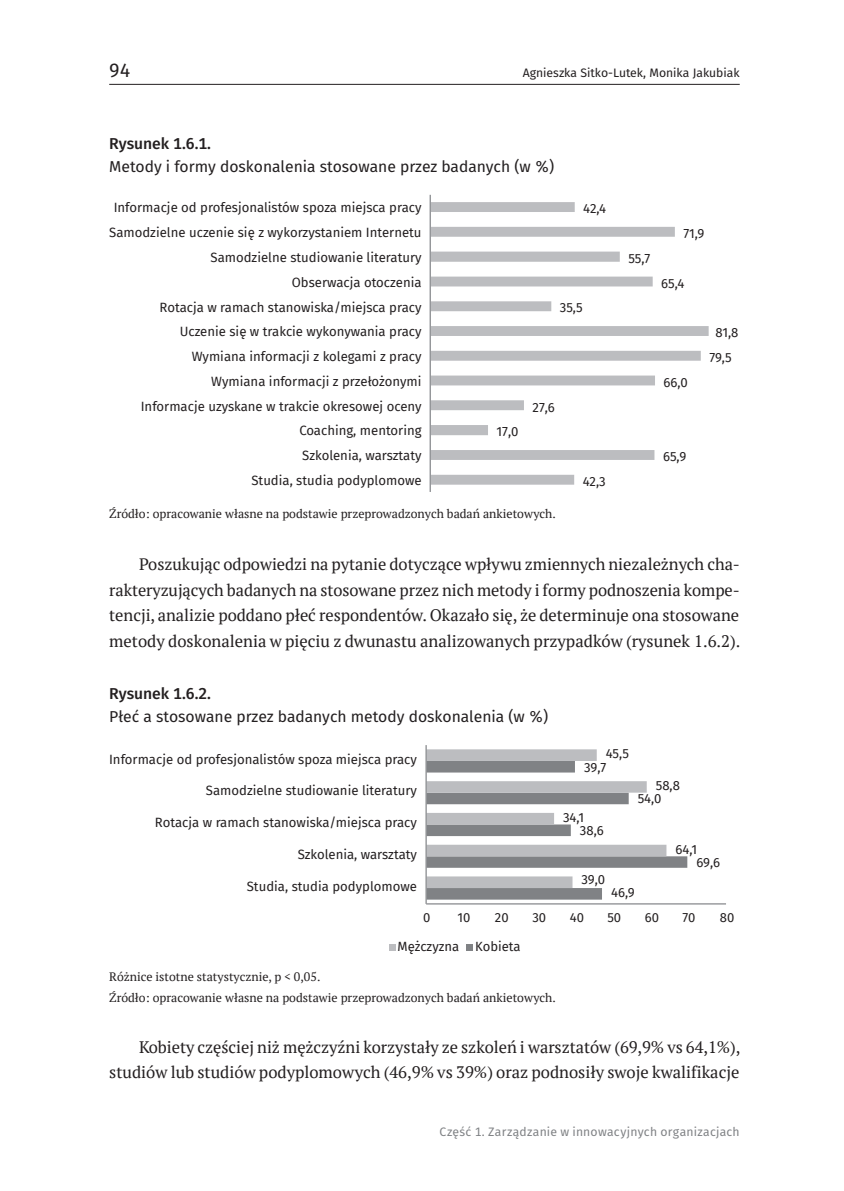
<style>
.page{position:relative;width:844px;height:1191px;background:#fff}
.page>*{position:absolute;margin:0;border:0;box-sizing:border-box;transform-origin:0 0}
.t1{font:19.25px "Fira Sans";color:#231f20}
.t2{font:16.62px/25.4px "PT Serif";color:#231f20;text-align:justify}
.t3{font:15.75px "Fira Sans";color:#231f20}
.t4{font:500 15.75px "Fira Sans";color:#231f20}
.t5{font:13.12px "Fira Sans";color:#231f20}
.t6{font:12.25px/20.7px "PT Serif";color:#231f20}
.t7{font:12.25px "Fira Sans";letter-spacing:.02em;color:#808285}
.t8{font:12.25px "Fira Sans";color:#231f20}
</style>
<div class="page">
<hr style="left:109px;top:84px;width:630px;height:1px;background:#231f20">
<svg style="left:431px;top:202px;width:277px;height:282px"></svg>
<hr style="left:429px;top:195px;width:2px;height:297px;background:#939598">
<svg style="left:426px;top:749px;width:261px;height:150px"></svg>
<hr style="left:426px;top:903px;width:299px;height:1px;background:#939598">
<hr style="left:425px;top:745px;width:1px;height:159px;background:#939598">
<svg style="left:389px;top:944px;width:6px;height:6px"></svg>
<svg style="left:466px;top:944px;width:6px;height:6px"></svg>
<h1 class="t1" style="left:109px;top:56px;width:23px">94</h1>
<p class="t8" style="left:522px;top:63px;width:218px">Agnieszka Sitko-Lutek, Monika Jakubiak</p>
<p class="t4" style="left:109px;top:131px;width:103px">Rysunek 1.6.1.</p>
<p class="t3" style="left:109px;top:154px;width:446px">Metody i formy doskonalenia stosowane przez badanych (w %)</p>
<p class="t5" style="left:114px;top:200px;width:309px">Informacje od profesjonalistów spoza miejsca pracy</p>
<p class="t5" style="left:109px;top:225px;width:314px">Samodzielne uczenie się z wykorzystaniem Internetu</p>
<p class="t5" style="left:210px;top:250px;width:212px">Samodzielne studiowanie literatury</p>
<p class="t5" style="left:292px;top:274px;width:131px">Obserwacja otoczenia</p>
<p class="t5" style="left:583px;top:201px;width:24px">42,4</p>
<p class="t5" style="left:159px;top:299px;width:263px">Rotacja w ramach stanowiska/miejsca pracy</p>
<p class="t5" style="left:180px;top:324px;width:243px">Uczenie się w trakcie wykonywania pracy</p>
<p class="t5" style="left:192px;top:349px;width:231px">Wymiana informacji z kolegami z pracy</p>
<p class="t5" style="left:211px;top:373px;width:212px">Wymiana informacji z przełożonymi</p>
<p class="t5" style="left:141px;top:398px;width:282px">Informacje uzyskane w trakcie okresowej oceny</p>
<p class="t5" style="left:299px;top:423px;width:124px">Coaching, mentoring</p>
<p class="t5" style="left:302px;top:448px;width:121px">Szkolenia, warsztaty</p>
<p class="t5" style="left:251px;top:473px;width:172px">Studia, studia podyplomowe</p>
<p class="t5" style="left:559px;top:300px;width:24px">35,5</p>
<p class="t5" style="left:496px;top:424px;width:23px">17,0</p>
<p class="t5" style="left:532px;top:399px;width:24px">27,6</p>
<p class="t5" style="left:582px;top:473px;width:25px">42,3</p>
<p class="t5" style="left:628px;top:250px;width:24px">55,7</p>
<p class="t5" style="left:683px;top:226px;width:22px">71,9</p>
<p class="t5" style="left:661px;top:275px;width:25px">65,4</p>
<p class="t5" style="left:663px;top:374px;width:26px">66,0</p>
<p class="t5" style="left:715px;top:325px;width:24px">81,8</p>
<p class="t5" style="left:709px;top:350px;width:24px">79,5</p>
<p class="t5" style="left:663px;top:449px;width:25px">65,9</p>
<p class="t6" style="left:109px;top:503px;width:448px">Źródło: opracowanie własne na podstawie przeprowadzonych badań ankietowych.</p>
<p class="t2" style="left:109px;top:551px;width:632px;text-indent:30px">Poszukując odpowiedzi na pytanie dotyczące wpływu zmiennych niezależnych cha&shy;rakteryzujących badanych na stosowane przez nich metody i formy podnoszenia kompe&shy;tencji, analizie poddano płeć respondentów. Okazało się, że determinuje ona stosowane metody doskonalenia w pięciu z dwunastu analizowanych przypadków (rysunek 1.6.2).</p>
<p class="t4" style="left:109px;top:681px;width:103px">Rysunek 1.6.2.</p>
<p class="t3" style="left:109px;top:704px;width:440px">Płeć a stosowane przez badanych metody doskonalenia (w %)</p>
<p class="t5" style="left:109px;top:751px;width:309px">Informacje od profesjonalistów spoza miejsca pracy</p>
<p class="t5" style="left:605px;top:746px;width:25px">45,5</p>
<p class="t5" style="left:584px;top:759px;width:24px">39,7</p>
<p class="t5" style="left:206px;top:783px;width:212px">Samodzielne studiowanie literatury</p>
<p class="t5" style="left:655px;top:778px;width:26px">58,8</p>
<p class="t5" style="left:637px;top:791px;width:25px">54,0</p>
<p class="t5" style="left:155px;top:815px;width:263px">Rotacja w ramach stanowiska/miejsca pracy</p>
<p class="t5" style="left:563px;top:809px;width:22px">34,1</p>
<p class="t5" style="left:579px;top:823px;width:25px">38,6</p>
<p class="t5" style="left:297px;top:846px;width:121px">Szkolenia, warsztaty</p>
<p class="t5" style="left:675px;top:841px;width:23px">64,1</p>
<p class="t5" style="left:696px;top:854px;width:25px">69,6</p>
<p class="t5" style="left:247px;top:878px;width:172px">Studia, studia podyplomowe</p>
<p class="t5" style="left:581px;top:871px;width:25px">39,0</p>
<p class="t5" style="left:611px;top:884px;width:25px">46,9</p>
<p class="t5" style="left:423px;top:910px;width:9px">0</p>
<p class="t5" style="left:457px;top:910px;width:14px">10</p>
<p class="t5" style="left:495px;top:910px;width:15px">20</p>
<p class="t5" style="left:532px;top:910px;width:15px">30</p>
<p class="t5" style="left:569px;top:910px;width:16px">40</p>
<p class="t5" style="left:607px;top:910px;width:15px">50</p>
<p class="t5" style="left:644px;top:910px;width:16px">60</p>
<p class="t5" style="left:682px;top:910px;width:14px">70</p>
<p class="t5" style="left:719px;top:910px;width:16px">80</p>
<p class="t5" style="left:397px;top:938px;width:124px">Mężczyzna Kobieta</p>
<p class="t6" style="left:109px;top:966px;width:448px">Różnice istotne statystycznie, p &lt; 0,05.<br>Źródło: opracowanie własne na podstawie przeprowadzonych badań ankietowych.</p>
<p class="t2" style="left:109px;top:1034px;width:632px;text-align:right">Kobiety częściej niż mężczyźni korzystały ze szkoleń i warsztatów (69,9% vs 64,1%), studiów lub studiów podyplomowych (46,9% vs 39%) oraz podnosiły swoje kwalifikacje</p>
<p class="t7" style="left:439px;top:1122px;width:302px">Część 1. Zarządzanie w innowacyjnych organizacjach</p>
</div>
